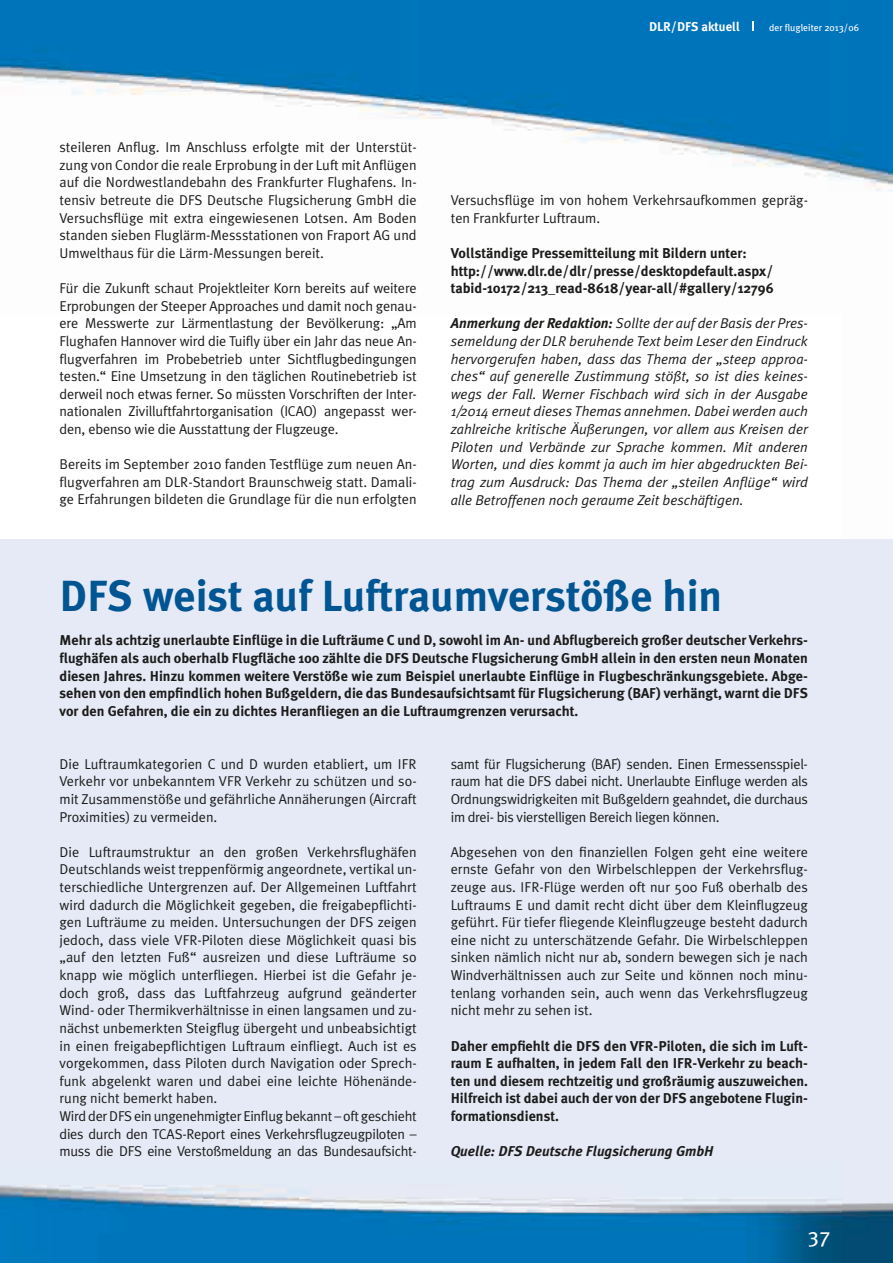
<style>
.page{position:relative;width:893px;height:1263px;background:#fff}
.page>*{position:absolute;margin:0;border:0;box-sizing:border-box;transform-origin:0 0}
.t1{font:700 43.5px "Meta Plus";color:#005593}
.t2{font:21px "Meta Plus Book Caps";color:#fff}
.t3{font:14.25px/17.5px "Meta Plus Normal";color:#1c1c1b;text-align:justify}
.t4{font:700 14.25px/17.5px "Meta Plus";color:#1c1c1b;text-align:justify}
.t5{font:italic 14.25px/17.5px "Meta Plus Normal";color:#1c1c1b;text-align:justify}
.t6{font:italic 700 14.25px "Meta Plus";color:#1c1c1b}
.t7{font:700 12.75px "Meta Plus";color:#fff}
.t8{font:9.75px "Meta Plus";color:#fff}
.s1{font-family:"Meta Plus";font-weight:700}
</style>
<div class="page">
<img style="left:0;top:0;width:841px;height:180px">
<img style="left:841px;top:0;width:52px;height:1213px">
<div style="left:0;top:1213px;width:52px;height:50px;background:#0079be"></div>
<img style="left:52px;top:1213px;width:841px;height:50px">
<div style="left:0;top:540px;width:841px;height:673px;background:#e6eaf6"></div>
<p class="t7" style="left:649px;top:19px;width:92px">DLR/DFS aktuell</p>
<p class="t8" style="left:769px;top:22px;width:91px">der flugleiter 2013/06</p>
<p class="t3" style="left:60px;top:138px;width:359px">steileren Anflug. Im Anschluss erfolgte mit der Unterstüt&shy;zung von Condor die reale Erprobung in der Luft mit Anflügen auf die Nordwestlandebahn des Frankfurter Flughafens. In&shy;tensiv betreute die DFS Deutsche Flugsicherung GmbH die Versuchsflüge mit extra eingewiesenen Lotsen. Am Boden standen sieben Fluglärm-Messstationen von Fraport AG und Umwelthaus für die Lärm-Messungen bereit.</p>
<p class="t3" style="left:60px;top:279px;width:359px">Für die Zukunft schaut Projektleiter Korn bereits auf weitere Erprobungen der Steeper Approaches und damit noch genau&shy;ere Messwerte zur Lärmentlastung der Bevölkerung: „Am Flughafen Hannover wird die Tuifly über ein Jahr das neue An&shy;flugverfahren im Probebetrieb unter Sichtflugbedingungen testen.“ Eine Umsetzung in den täglichen Routinebetrieb ist derweil noch etwas ferner. So müssten Vorschriften der Inter&shy;nationalen Zivilluftfahrtorganisation (ICAO) angepasst wer&shy;den, ebenso wie die Ausstattung der Flugzeuge.</p>
<p class="t3" style="left:60px;top:455px;width:359px">Bereits im September 2010 fanden Testflüge zum neuen An&shy;flugverfahren am DLR-Standort Braunschweig statt. Damali&shy;ge Erfahrungen bildeten die Grundlage für die nun erfolgten</p>
<p class="t3" style="left:451px;top:191px;width:359px">Versuchsflüge im von hohem Verkehrsaufkommen gepräg&shy;ten Frankfurter Luftraum.</p>
<p class="t4" style="left:451px;top:244px;width:325px;text-align:left">Vollständige Pressemitteilung mit Bildern unter: http://www.dlr.de/dlr/presse/desktopdefault.aspx/ tabid-10172/213_read-8618/year-all/#gallery/12796</p>
<p class="t5" style="left:451px;top:314px;width:359px"><span class="s1">Anmerkung der Redaktion:</span> Sollte der auf der Basis der Pres&shy;semeldung der DLR beruhende Text beim Leser den Eindruck hervorgerufen haben, dass das Thema der „steep approa&shy;ches“ auf generelle Zustimmung stößt, so ist dies keines&shy;wegs der Fall. Werner Fischbach wird sich in der Ausgabe 1/2014 erneut dieses Themas annehmen. Dabei werden auch zahlreiche kritische Äußerungen, vor allem aus Kreisen der Piloten und Verbände zur Sprache kommen. Mit anderen Worten, und dies kommt ja auch im hier abgedruckten Bei&shy;trag zum Ausdruck: Das Thema der „steilen Anflüge“ wird alle Betroffenen noch geraume Zeit beschäftigen.</p>
<h1 class="t1" style="left:60px;top:570px;width:664px">DFS weist auf Luftraumverstöße hin</h1>
<p class="t4" style="left:60px;top:632px;width:750px">Mehr als achtzig unerlaubte Einflüge in die Lufträume C und D, sowohl im An- und Abflugbereich großer deutscher Verkehrs&shy;flughäfen als auch oberhalb Flugfläche 100 zählte die DFS Deutsche Flugsicherung GmbH allein in den ersten neun Monaten diesen Jahres. Hinzu kommen weitere Verstöße wie zum Beispiel unerlaubte Einflüge in Flugbeschränkungsgebiete. Abge&shy;sehen von den empfindlich hohen Bußgeldern, die das Bundesaufsichtsamt für Flugsicherung (BAF) verhängt, warnt die DFS vor den Gefahren, die ein zu dichtes Heranfliegen an die Luftraumgrenzen verursacht.</p>
<p class="t3" style="left:60px;top:755px;width:359px">Die Luftraumkategorien C und D wurden etabliert, um IFR Verkehr vor unbekanntem VFR Verkehr zu schützen und so&shy;mit Zusammenstöße und gefährliche Annäherungen (Aircraft Proximities) zu vermeiden.</p>
<p class="t3" style="left:60px;top:843px;width:359px;text-align:left">Die Luftraumstruktur an den großen Verkehrsflughäfen Deutschlands weist treppenförmig angeordnete, vertikal un&shy;terschiedliche Untergrenzen auf. Der Allgemeinen Luftfahrt wird dadurch die Möglichkeit gegeben, die freigabepflichti&shy;gen Lufträume zu meiden. Untersuchungen der DFS zeigen jedoch, dass viele VFR-Piloten diese Möglichkeit quasi bis „auf den letzten Fuß“ ausreizen und diese Lufträume so knapp wie möglich unterfliegen. Hierbei ist die Gefahr je&shy;doch groß, dass das Luftfahrzeug aufgrund geänderter Wind- oder Thermikverhältnisse in einen langsamen und zu&shy;nächst unbemerkten Steigflug übergeht und unbeabsichtigt in einen freigabepflichtigen Luftraum einfliegt. Auch ist es vorgekommen, dass Piloten durch Navigation oder Sprech&shy;funk abgelenkt waren und dabei eine leichte Höhenände&shy;rung nicht bemerkt haben.<br>Wird der DFS ein ungenehmigter Einflug bekannt – oft geschieht dies durch den TCAS-Report eines Verkehrsflugzeugpiloten – muss die DFS eine Verstoßmeldung an das Bundesaufsicht-</p>
<p class="t3" style="left:451px;top:755px;width:359px">samt für Flugsicherung (BAF) senden. Einen Ermessensspiel&shy;raum hat die DFS dabei nicht. Unerlaubte Einfluge werden als Ordnungswidrigkeiten mit Bußgeldern geahndet, die durchaus im drei- bis vierstelligen Bereich liegen können.</p>
<p class="t3" style="left:451px;top:843px;width:359px">Abgesehen von den finanziellen Folgen geht eine weitere ernste Gefahr von den Wirbelschleppen der Verkehrsflug&shy;zeuge aus. IFR-Flüge werden oft nur 500 Fuß oberhalb des Luftraums E und damit recht dicht über dem Kleinflugzeug geführt. Für tiefer fliegende Kleinflugzeuge besteht dadurch eine nicht zu unterschätzende Gefahr. Die Wirbelschleppen sinken nämlich nicht nur ab, sondern bewegen sich je nach Windverhältnissen auch zur Seite und können noch minu&shy;tenlang vorhanden sein, auch wenn das Verkehrsflugzeug nicht mehr zu sehen ist.</p>
<p class="t4" style="left:451px;top:1037px;width:359px">Daher empfiehlt die DFS den VFR-Piloten, die sich im Luft&shy;raum E aufhalten, in jedem Fall den IFR-Verkehr zu beach&shy;ten und diesem rechtzeitig und großräumig auszuweichen.<br>Hilfreich ist dabei auch der von der DFS angebotene Flugin&shy;formationsdienst.</p>
<p class="t6" style="left:451px;top:1143px;width:264px">Quelle: DFS Deutsche Flugsicherung GmbH</p>
<h2 class="t2" style="left:808px;top:1226px;width:24px">37</h2>
</div>
